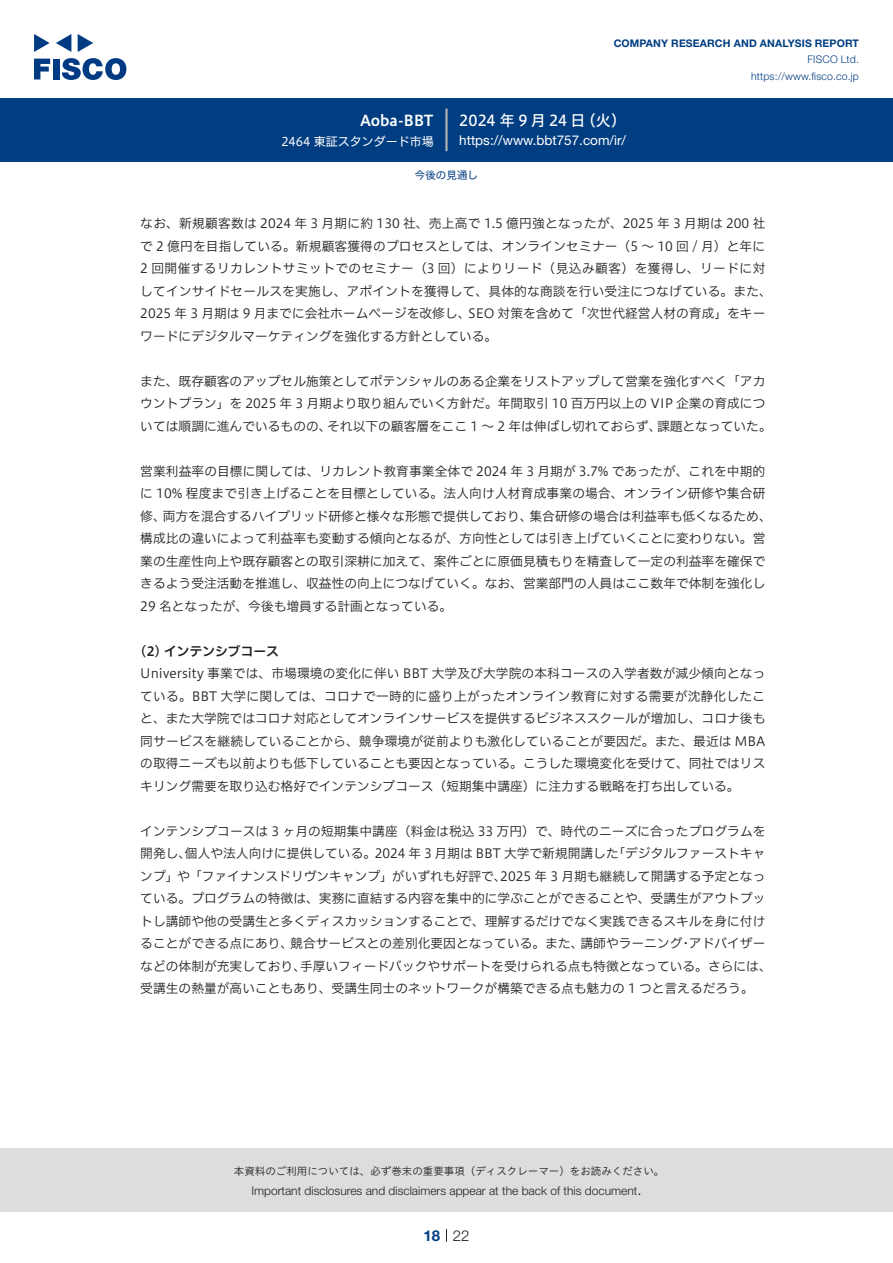
<style>
.page{position:relative;width:893px;height:1263px;background:#fff}
.page>*{position:absolute;margin:0;border:0;box-sizing:border-box;transform-origin:0 0}
.t1{font:15px "Hiragino UD Sans F Std N W5";letter-spacing:-.005em;color:#fff}
.t2{font:15px "Hiragino UD Sans F Std N W6";color:#fff}
.t3{font:300 15px "Helvetica Neue LT Std";color:#231f20}
.t4{font:700 15px "Helvetica Neue LT Std";color:#003d81}
.t5{font:13.5px "Helvetica Neue LT Std";color:#fff}
.本文3mm{font:12.75px/22.5px "Hiragino UD Sans F Std N W3";color:#231f20}
.本文3mm-2{font:12.75px "Hiragino UD Sans F Std N W3";letter-spacing:.02em;color:#231f20}
.本文3mm-3{font:12.75px "Hiragino UD Sans F Std N W3";letter-spacing:.03em;color:#231f20}
.小タイトル3mm{font:12.75px "Hiragino UD Sans F Std N W6";color:#231f20}
.t6{font:300 12px "Helvetica Neue LT Std";color:#231f20}
.t7{font:12px "Hiragino UD Sans F Std N W4";color:#fff}
.t8{font:10.5px "Hiragino UD Sans Std W3";color:#231f20}
.t9{font:700 10.5px "Helvetica Neue LT Std";letter-spacing:.015em;color:#003d81}
.t10{font:300 10.5px/16.5px "Helvetica Neue LT Std";letter-spacing:.015em;color:#003d81;text-align:right}
.ヘッダー{font:10.5px "Hiragino UD Sans F Std N W4";color:#003d81}
</style>
<div class="page">
<div style="left:0;top:1148px;width:893px;height:64px;background:#ddd"></div>
<svg style="left:34px;top:59px;width:16px;height:20px"></svg>
<div style="left:53px;top:59px;width:6px;height:20px;background:#003a83"></div>
<svg style="left:62px;top:58px;width:64px;height:22px"></svg>
<svg style="left:34px;top:34px;width:16px;height:18px"></svg>
<svg style="left:78px;top:34px;width:15px;height:18px"></svg>
<svg style="left:56px;top:34px;width:15px;height:18px"></svg>
<div style="left:0;top:98px;width:893px;height:64px;background:#003d81"></div>
<hr style="left:445px;top:109px;width:3px;height:42px;background:#b5b5b6">
<svg style="left:446px;top:1229px;width:1px;height:13px"></svg>
<p class="t2" style="left:360px;top:109px;width:75px">Aoba-BBT</p>
<p class="t7" style="left:281px;top:132px;width:154px">2464 東証スタンダード市場</p>
<p class="t9" style="left:614px;top:37px;width:247px">COMPANY RESEARCH AND ANALYSIS REPORT</p>
<p class="t10" style="left:751px;top:51px;width:109px">FISCO Ltd. https://www.fisco.co j p.</p>
<p class="t1" style="left:581px;top:109px;width:47px">（火(</p>
<p class="t1" style="left:459px;top:109px;width:128px">2024 年 9 月 24 日</p>
<p class="t5" style="left:459px;top:132px;width:168px">https://www.bbt757.com /i r/</p>
<p class="ヘッダー" style="left:415px;top:167px;width:64px">今後の見通し</p>
<p class="本文3mm-2" style="left:140px;top:214px;width:627px">なお、新規顧客数は 2024 年 3 月期に約 130 社、売上高で 1.5 億円強となったが、2025 年 3 月期は 200 社</p>
<p class="本文3mm" style="left:140px;top:234px;width:626px">で 2 億円を目指している。新規顧客獲得のプロセスとしては、オンラインセミナー（5 〜 10 回 / 月）と年に</p>
<p class="本文3mm-3" style="left:140px;top:259px;width:627px">2 回開催するリカレントサミットでのセミナー（3 回）によりリード（見込み顧客）を獲得し、リードに対</p>
<p class="本文3mm" style="left:140px;top:279px;width:633px">してインサイドセールスを実施し、アポイントを獲得して、具体的な商談を行い受注につなげている。また、</p>
<p class="本文3mm" style="left:468px;top:301px;width:299px">SEO 対策を含めて「次世代経営人材の育成」をキー</p>
<p class="本文3mm" style="left:140px;top:301px;width:359px">2025 年 3 月期は 9 月までに会社ホームページを改修し、<br>ワードにデジタルマーケティングを強化する方針としている。</p>
<p class="本文3mm" style="left:140px;top:369px;width:627px">また、既存顧客のアップセル施策としてポテンシャルのある企業をリストアップして営業を強化すべく「アカ</p>
<p class="本文3mm" style="left:140px;top:391px;width:627px">ウントプラン」を 2025 年 3 月期より取り組んでいく方針だ。年間取引 10 百万円以上の VIP 企業の育成につ</p>
<p class="本文3mm" style="left:657px;top:414px;width:116px">課題となっていた。</p>
<p class="本文3mm" style="left:327px;top:414px;width:336px">それ以下の顧客層をここ 1 〜 2 年は伸ばし切れておらず、</p>
<p class="本文3mm" style="left:140px;top:414px;width:193px">いては順調に進んでいるものの、</p>
<p class="本文3mm" style="left:140px;top:459px;width:626px">営業利益率の目標に関しては、リカレント教育事業全体で 2024 年 3 月期が 3.7% であったが、これを中期的</p>
<p class="本文3mm" style="left:140px;top:481px;width:627px">に 10% 程度まで引き上げることを目標としている。法人向け人材育成事業の場合、オンライン研修や集合研</p>
<p class="本文3mm" style="left:529px;top:504px;width:244px">集合研修の場合は利益率も低くなるため、</p>
<p class="本文3mm" style="left:163px;top:504px;width:371px">両方を混合するハイブリッド研修と様々な形態で提供しており、</p>
<p class="本文3mm" style="left:140px;top:504px;width:627px">修、<br>構成比の違いによって利益率も変動する傾向となるが、方向性としては引き上げていくことに変わりない。営業の生産性向上や既存顧客との取引深耕に加えて、案件ごとに原価見積もりを精査して一定の利益率を確保できるよう受注活動を推進し、収益性の向上につなげていく。なお、営業部門の人員はここ数年で体制を強化し29 名となったが、今後も増員する計画となっている。</p>
<p class="小タイトル3mm" style="left:140px;top:641px;width:140px">2( ) インテンシブコース</p>
<p class="本文3mm" style="left:140px;top:661px;width:627px;text-align:justify">University 事業では、市場環境の変化に伴い BBT 大学及び大学院の本科コースの入学者数が減少傾向となっている。BBT 大学に関しては、コロナで一時的に盛り上がったオンライン教育に対する需要が沈静化したこと、また大学院ではコロナ対応としてオンラインサービスを提供するビジネススクールが増加し、コロナ後も同サービスを継続していることから、競争環境が従前よりも激化していることが要因だ。また、最近は MBAの取得ニーズも以前よりも低下していることも要因となっている。こうした環境変化を受けて、同社ではリスキリング需要を取り込む格好でインテンシブコース（短期集中講座）に注力する戦略を打ち出している。</p>
<p class="本文3mm" style="left:140px;top:819px;width:627px;text-align:right">インテンシブコースは 3 ヶ月の短期集中講座（料金は税込 33 万円）で、時代のニーズに合ったプログラムを「デジタルファーストキャ</p>
<p class="本文3mm" style="left:185px;top:841px;width:435px">個人や法人向けに提供している。2024 年 3 月期は BBT 大学で新規開講した</p>
<p class="本文3mm" style="left:140px;top:841px;width:52px">開発し、</p>
<p class="本文3mm" style="left:140px;top:864px;width:368px">ンプ」や「ファイナンスドリヴンキャンプ」がいずれも好評で、</p>
<p class="本文3mm" style="left:140px;top:886px;width:627px">ている。プログラムの特徴は、実務に直結する内容を集中的に学ぶことができることや、受講生がアウトプッ</p>
<p class="本文3mm" style="left:140px;top:909px;width:627px">トし講師や他の受講生と多くディスカッションすることで、理解するだけでなく実践できるスキルを身に付け</p>
<p class="本文3mm" style="left:689px;top:931px;width:78px">アドバイザー</p>
<p class="本文3mm" style="left:500px;top:864px;width:267px">2025 年 3 月期も継続して開講する予定となっ</p>
<p class="本文3mm" style="left:290px;top:931px;width:295px">競合サービスとの差別化要因となっている。また、</p>
<p class="本文3mm" style="left:140px;top:931px;width:155px">ることができる点にあり、</p>
<p class="本文3mm" style="left:580px;top:931px;width:103px">講師やラーニング</p>
<p class="本文3mm" style="left:679px;top:931px;width:14px">・</p>
<p class="本文3mm" style="left:300px;top:954px;width:473px">手厚いフィードバックやサポートを受けられる点も特徴となっている。さらには、</p>
<p class="本文3mm" style="left:140px;top:954px;width:615px">などの体制が充実しており、<br>受講生の熱量が高いこともあり、受講生同士のネットワークが構築できる点も魅力の 1 つと言えるだろう。</p>
<p class="t8" style="left:234px;top:1163px;width:432px">本資料のご利用については、必ず巻末の重要事項（ディスクレーマー）をお読みください。</p>
<p class="t3" style="left:637px;top:1180px;width:6px">.</p>
<p class="t6" style="left:251px;top:1183px;width:387px">Important disclosures and disclaimers appear at the back of this document</p>
<p class="t4" style="left:423px;top:1226px;width:18px">18</p>
<p class="t3" style="left:453px;top:1226px;width:18px">22</p>
</div>
